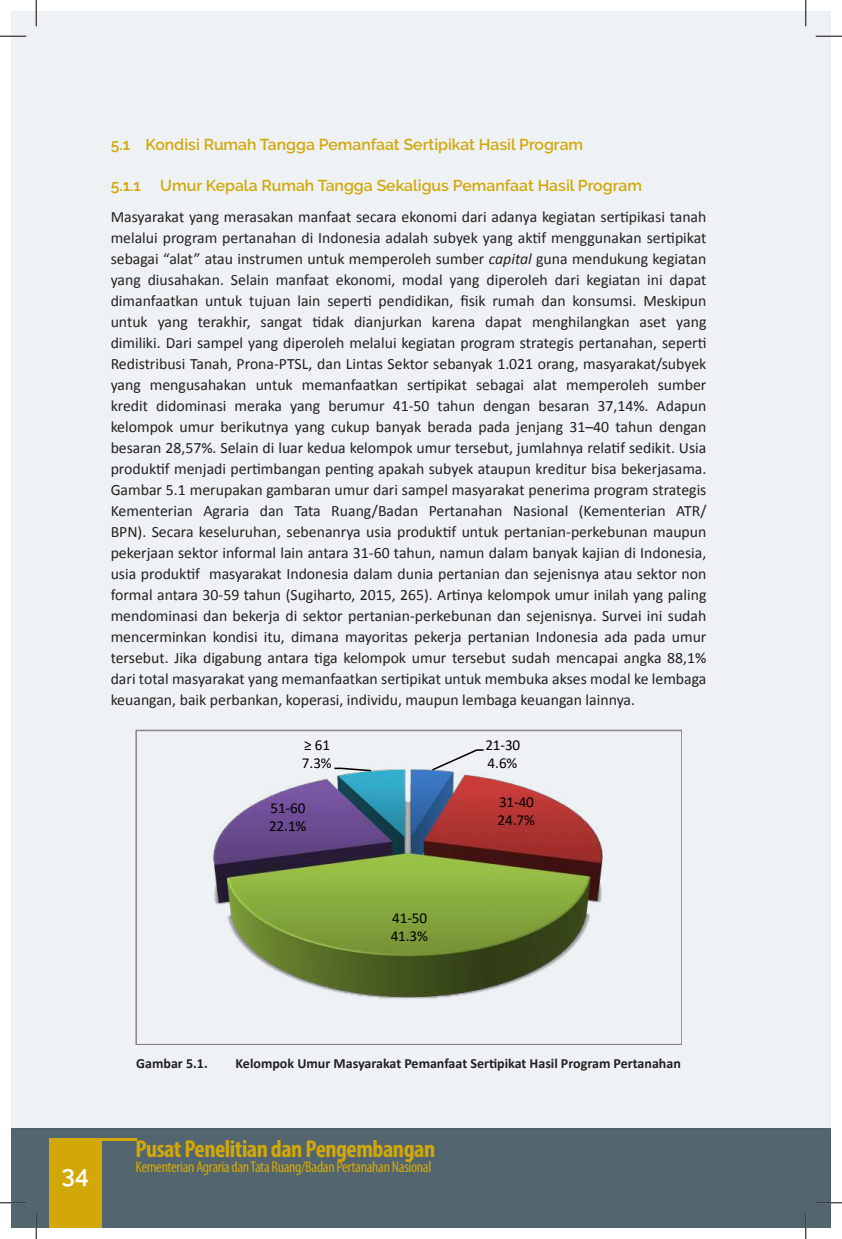
<style>
.page{position:relative;width:842px;height:1239px;background:#fff}
.page>*{position:absolute;margin:0;border:0;box-sizing:border-box;transform-origin:0 0}
.t1{font:700 condensed 24.5px "Myriad Pro";letter-spacing:-.02em;color:#d2a808}
.t2{font:600 24.5px "Raleway";color:#fff}
.t3{font:15.75px/21px "Calibri";color:#231f20;text-align:justify}
.t4{font:600 15.75px "Raleway";color:#d2a808}
.t5{font:condensed 15.75px "Myriad Pro";letter-spacing:-.02em;color:#d2a808}
.t6{font:15.22px/18.2px "Calibri";letter-spacing:-.005em;color:#000}
.t7{font:700 14px "Calibri";color:#231f20}
.s1{font-style:italic}
</style>
<div class="page">
<div style="left:11px;top:1128px;width:819px;height:99px;background:#53656e"></div>
<div style="left:11px;top:11px;width:819px;height:1117px;background:#eff2f4"></div>
<div style="left:49px;top:1137px;width:52px;height:90px;background:#d2a808"></div>
<hr style="left:49px;top:1137px;width:88px;height:2px;background:#d2a808">
<img style="left:213px;top:769px;width:390px;height:230px">
<svg style="left:430px;top:749px;width:55px;height:22px"></svg>
<svg style="left:333px;top:767px;width:39px;height:5px"></svg>
<div style="left:135px;top:729px;width:546px;height:315px;border:2px solid #868686"></div>
<svg style="left:0;top:36px;width:26px;height:1px"></svg>
<svg style="left:815px;top:36px;width:26px;height:1px"></svg>
<svg style="left:0;top:1202px;width:26px;height:1px"></svg>
<svg style="left:815px;top:1201px;width:26px;height:2px"></svg>
<svg style="left:36px;top:0;width:1px;height:26px"></svg>
<svg style="left:36px;top:1212px;width:1px;height:26px"></svg>
<svg style="left:805px;top:0;width:1px;height:26px"></svg>
<svg style="left:805px;top:1212px;width:1px;height:26px"></svg>
<p class="t4" style="left:111px;top:136px;width:474px">5.1 Kondisi Rumah Tangga Pemanfaat Sertipikat Hasil Program</p>
<p class="t4" style="left:111px;top:176px;width:532px">5.1.1 Umur Kepala Rumah Tangga Sekaligus Pemanfaat Hasil Program</p>
<p class="t3" style="left:111px;top:206px;width:597px">Masyarakat yang merasakan manfaat secara ekonomi dari adanya kegiatan sertipikasi tanah melalui program pertanahan di Indonesia adalah subyek yang aktif menggunakan sertipikat sebagai “alat” atau instrumen untuk memperoleh sumber <span class="s1">capital</span> guna mendukung kegiatan yang diusahakan. Selain manfaat ekonomi, modal yang diperoleh dari kegiatan ini dapat dimanfaatkan untuk tujuan lain seperti pendidikan, fisik rumah dan konsumsi. Meskipun untuk yang terakhir, sangat tidak dianjurkan karena dapat menghilangkan aset yang dimiliki. Dari sampel yang diperoleh melalui kegiatan program strategis pertanahan, seperti Redistribusi Tanah, Prona-PTSL, dan Lintas Sektor sebanyak 1.021 orang, masyarakat/subyek yang mengusahakan untuk memanfaatkan sertipikat sebagai alat memperoleh sumber kredit didominasi meraka yang berumur 41-50 tahun dengan besaran 37,14%. Adapun kelompok umur berikutnya yang cukup banyak berada pada jenjang 31–40 tahun dengan besaran 28,57%. Selain di luar kedua kelompok umur tersebut, jumlahnya relatif sedikit. Usia produktif menjadi pertimbangan penting apakah subyek ataupun kreditur bisa bekerjasama.<br>Gambar 5.1 merupakan gambaran umur dari sampel masyarakat penerima program strategis Kementerian Agraria dan Tata Ruang/Badan Pertanahan Nasional (Kementerian ATR/ BPN). Secara keseluruhan, sebenanrya usia produktif untuk pertanian-perkebunan maupun pekerjaan sektor informal lain antara 31-60 tahun, namun dalam banyak kajian di Indonesia, usia produktif masyarakat Indonesia dalam dunia pertanian dan sejenisnya atau sektor non formal antara 30-59 tahun (Sugiharto, 2015, 265). Artinya kelompok umur inilah yang paling mendominasi dan bekerja di sektor pertanian-perkebunan dan sejenisnya. Survei ini sudah mencerminkan kondisi itu, dimana mayoritas pekerja pertanian Indonesia ada pada umur tersebut. Jika digabung antara tiga kelompok umur tersebut sudah mencapai angka 88,1% dari total masyarakat yang memanfaatkan sertipikat untuk membuka akses modal ke lembaga keuangan, baik perbankan, koperasi, individu, maupun lembaga keuangan lainnya.</p>
<p class="t6" style="left:485px;top:735px;width:36px">21-30<br>4.6%</p>
<p class="t6" style="left:497px;top:792px;width:39px">31-40<br>24.7%</p>
<p class="t6" style="left:302px;top:735px;width:31px">≥ 61<br>7.3%</p>
<p class="t6" style="left:269px;top:798px;width:39px">51-60<br>22.1%</p>
<p class="t6" style="left:390px;top:908px;width:39px">41-50<br>41.3%</p>
<h1 class="t2" style="left:62px;top:1159px;width:29px">34</h1>
<p class="t7" style="left:136px;top:1053px;width:73px">Gambar 5.1.</p>
<p class="t7" style="left:235px;top:1053px;width:446px">Kelompok Umur Masyarakat Pemanfaat Sertipikat Hasil Program Pertanahan</p>
<h1 class="t1" style="left:135px;top:1132px;width:301px">Pusat Penelitian dan Pengembangan</h1>
<p class="t5" style="left:135px;top:1157px;width:297px">Kementerian Agraria dan Tata Ruang/Badan Pertanahan Nasional</p>
</div>
